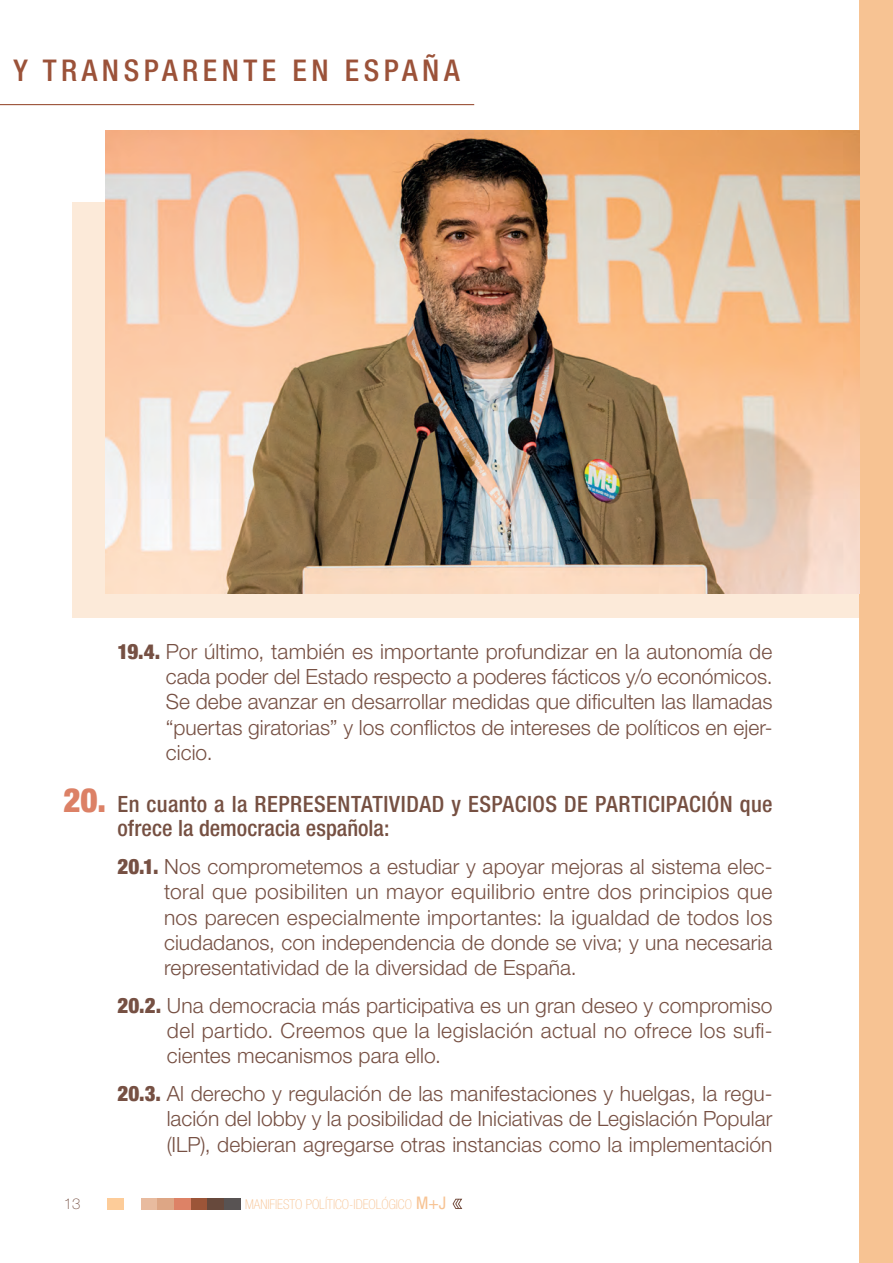
<style>
.page{position:relative;width:893px;height:1263px;background:#fff}
.page>*{position:absolute;margin:0;border:0;box-sizing:border-box;transform-origin:0 0}
.t1{font:500 condensed 30px "Helvetica Neue LT Pro";letter-spacing:.15em;color:#9b5239}
.Sub_Paragraph{font:500 condensed 22.5px/24px "Helvetica Neue LT Pro";letter-spacing:.015em;color:#765042}
.Sub_Paragraph-2{font:300 21px/25.2px "Helvetica Neue LT Pro";letter-spacing:.005em;color:#765043;text-align:justify}
.t2{font:100 15px "Helvetica Neue LT Pro";color:#765042}
.t3{font:100 condensed 13.5px "Helvetica Neue LT Pro";color:#f7c393}
.s1{font-family:"Helvetica Neue";font-weight:900;font-stretch:condensed}
.s2{font-family:"Helvetica Neue";font-weight:900;font-size:33px;color:#dc8166}
.s3{font-weight:400;font-size:17.4px}
</style>
<div class="page">
<div style="left:860px;top:0;width:33px;height:1263px;background:#f7c393"></div>
<svg style="left:452px;top:1198px;width:10px;height:11px"></svg>
<div style="left:107px;top:1198px;width:17px;height:12px;background:#fdcc99"></div>
<div style="left:141px;top:1198px;width:16px;height:12px;background:#e8bb9f"></div>
<div style="left:157px;top:1198px;width:17px;height:12px;background:#dda685"></div>
<div style="left:174px;top:1198px;width:17px;height:12px;background:#dd8266"></div>
<div style="left:191px;top:1198px;width:16px;height:12px;background:#9c5538"></div>
<div style="left:207px;top:1198px;width:17px;height:12px;background:#67493c"></div>
<div style="left:224px;top:1198px;width:17px;height:12px;background:#585353"></div>
<hr style="left:0;top:104px;width:474px;height:1px;background:#9b5239">
<div style="left:72px;top:202px;width:788px;height:416px;background:#fcead9"></div>
<img style="left:106px;top:131px;width:754px;height:463px">
<h1 class="t1" style="left:13px;top:52px;width:448px">Y TRANSPARENTE EN ESPAÑA</h1>
<p class="Sub_Paragraph-2" style="left:166px;top:638px;width:608px;text-indent:-48px"><span class="s1">19.4.</span> Por último, también es importante profundizar en la autonomía de cada poder del Estado respecto a poderes fácticos y/o económicos.<br>Se debe avanzar en desarrollar medidas que dificulten las llamadas “puertas giratorias” y los conflictos de intereses de políticos en ejer&shy;cicio.</p>
<p class="Sub_Paragraph" style="left:118px;top:792px;width:656px;text-indent:-54px"><span class="s2">20.</span> En cuanto a la REPRESENTATIVIDAD y ESPACIOS DE PARTICIPACIÓN que ofrece la democracia española:</p>
<p class="Sub_Paragraph-2" style="left:164px;top:854px;width:610px;text-indent:-47px"><span class="s1">20.1.</span> Nos comprometemos a estudiar y apoyar mejoras al sistema elec&shy;toral que posibiliten un mayor equilibrio entre dos principios que nos parecen especialmente importantes: la igualdad de todos los ciudadanos, con independencia de donde se viva; y una necesaria representatividad de la diversidad de España.</p>
<p class="Sub_Paragraph-2" style="left:167px;top:992px;width:607px;text-indent:-49px"><span class="s1">20.2.</span> Una democracia más participativa es un gran deseo y compromiso del partido. Creemos que la legislación actual no ofrece los sufi&shy;cientes mecanismos para ello.</p>
<p class="Sub_Paragraph-2" style="left:167px;top:1081px;width:607px;text-indent:-49px"><span class="s1">20.3.</span> Al derecho y regulación de las manifestaciones y huelgas, la regu&shy;lación del lobby y la posibilidad de Iniciativas de Legislación Popular (ILP), debieran agregarse otras instancias como la implementación</p>
<p class="t2" style="left:64px;top:1195px;width:18px">13</p>
<p class="t3" style="left:245px;top:1197px;width:203px">MANIFIESTO POLÍTICO-IDEOLÓGICO <span class="s3">M+J</span></p>
</div>
